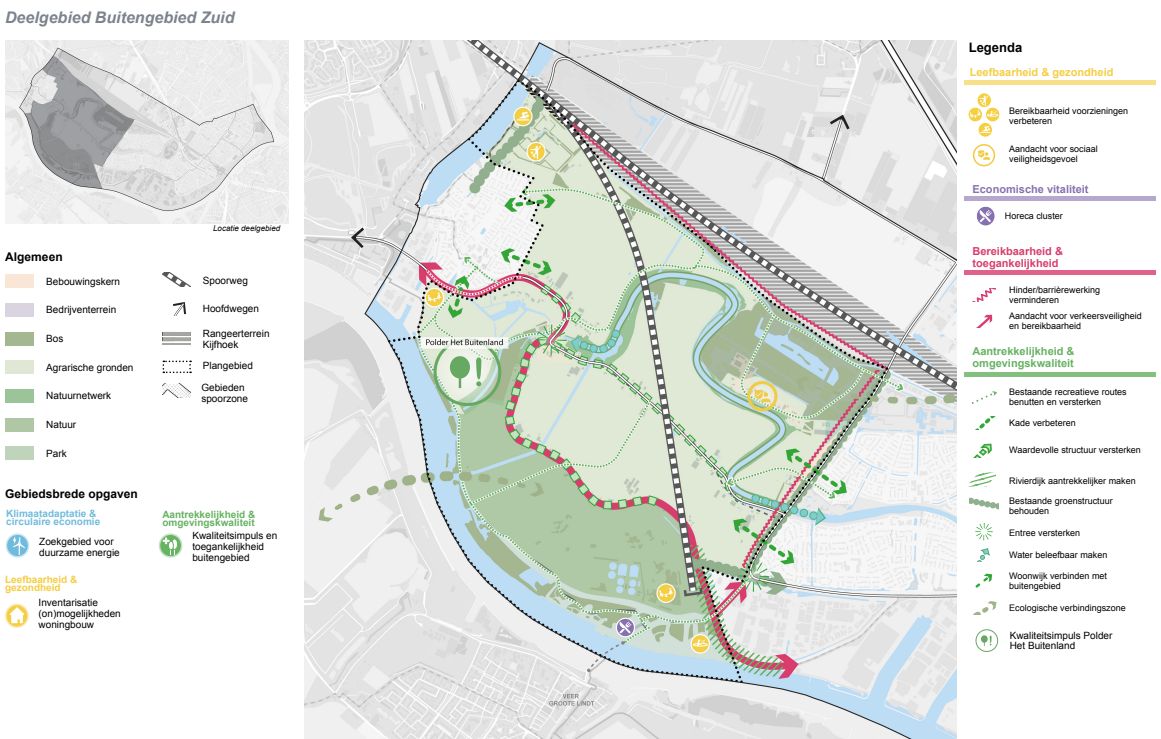
<style>
.page{position:relative;width:1161px;height:739px;background:#fff}
.page>*{position:absolute;margin:0;border:0;box-sizing:border-box;transform-origin:0 0}
.t1{font:italic 700 16px "Arial";color:#7b838d}
.t2{font:700 13px "Arial";color:#000}
.t3{font:700 12px "Arial";color:#000}
.t4{font:700 11px/12px "Arial";color:#66b262}
.t5{font:700 11px/12px "Arial";color:#d83d6d}
.t6{font:700 11px "Arial";color:#f4ce43}
.t7{font:700 11px "Arial";color:#8871b1}
.t8{font:10px/11px "Arial";color:#000}
.t9{font:700 10px/8px "Arial";color:#66b262}
.t10{font:700 10px/8px "Arial";color:#71bbdc}
.t11{font:700 10px/8px "Arial";color:#f4ce43}
.t12{font:9px/10px "Arial";color:#000}
.t13{font:italic 8px "Arial";color:#000}
</style>
<div class="page">
<img style="left:305px;top:40px;width:652px;height:698px">
<svg style="left:160px;top:534px;width:22px;height:22px"></svg>
<div style="left:159px;top:533px;width:23px;height:24px;border:2px solid #c4e3c2;border-radius:50%"></div>
<div style="left:172px;top:538px;width:6px;height:11px;background:#fff;border-radius:50%"></div>
<div style="left:171px;top:538px;width:7px;height:11px;border:1px solid #66b361;border-radius:50%"></div>
<svg style="left:163px;top:537px;width:12px;height:17px"></svg>
<div style="left:6px;top:534px;width:23px;height:22px;background:#70badb;border-radius:50%"></div>
<div style="left:6px;top:533px;width:23px;height:24px;border:2px solid #c9e6f2;border-radius:50%"></div>
<svg style="left:13px;top:536px;width:12px;height:18px"></svg>
<svg style="left:6px;top:604px;width:22px;height:22px"></svg>
<div style="left:5px;top:603px;width:24px;height:24px;border:2px solid #fae8b8;border-radius:50%"></div>
<svg style="left:8px;top:606px;width:17px;height:17px"></svg>
<svg style="left:970px;top:497px;width:28px;height:11px"></svg>
<svg style="left:975px;top:573px;width:18px;height:14px"></svg>
<svg style="left:974px;top:443px;width:18px;height:14px"></svg>
<svg style="left:973px;top:601px;width:23px;height:13px"></svg>
<svg style="left:975px;top:523px;width:18px;height:17px"></svg>
<svg style="left:969px;top:471px;width:27px;height:15px"></svg>
<svg style="left:976px;top:416px;width:20px;height:13px"></svg>
<svg style="left:971px;top:391px;width:26px;height:12px"></svg>
<svg style="left:977px;top:314px;width:16px;height:13px"></svg>
<svg style="left:972px;top:288px;width:24px;height:14px"></svg>
<svg style="left:977px;top:93px;width:14px;height:15px"></svg>
<div style="left:977px;top:92px;width:15px;height:16px;border:1px solid #fff;border-radius:50%"></div>
<svg style="left:978px;top:122px;width:15px;height:15px"></svg>
<div style="left:978px;top:122px;width:15px;height:16px;border:1px solid #fff;border-radius:50%"></div>
<svg style="left:980px;top:126px;width:10px;height:7px"></svg>
<svg style="left:968px;top:107px;width:15px;height:15px"></svg>
<div style="left:968px;top:107px;width:15px;height:15px;border:1px solid #fff;border-radius:50%"></div>
<div style="left:985px;top:107px;width:15px;height:15px;background:#f5cf42;border-radius:50%"></div>
<div style="left:985px;top:107px;width:15px;height:15px;border:1px solid #fff;border-radius:50%"></div>
<svg style="left:970px;top:96px;width:29px;height:21px"></svg>
<div style="left:964px;top:80px;width:191px;height:5px;background:#f8e08a"></div>
<svg style="left:973px;top:144px;width:22px;height:22px"></svg>
<img style="left:5px;top:40px;width:284px;height:183px">
<div style="left:6px;top:274px;width:28px;height:14px;background:#fae6d6"></div>
<div style="left:6px;top:303px;width:28px;height:14px;background:#d9d4e0"></div>
<div style="left:6px;top:331px;width:28px;height:14px;background:#a3b891"></div>
<div style="left:6px;top:389px;width:28px;height:13px;background:#9cc499"></div>
<div style="left:6px;top:417px;width:28px;height:14px;background:#b0c7a6"></div>
<div style="left:6px;top:446px;width:28px;height:13px;background:#bfd4ba"></div>
<div style="left:6px;top:360px;width:28px;height:14px;background:#e0e7d5"></div>
<svg style="left:163px;top:272px;width:28px;height:14px"></svg>
<svg style="left:173px;top:302px;width:13px;height:13px"></svg>
<svg style="left:163px;top:332px;width:28px;height:12px"></svg>
<svg style="left:163px;top:360px;width:28px;height:13px"></svg>
<div style="left:964px;top:270px;width:191px;height:5px;background:#e06289"></div>
<div style="left:964px;top:371px;width:191px;height:5px;background:#83c080"></div>
<svg style="left:977px;top:548px;width:13px;height:13px"></svg>
<svg style="left:976px;top:206px;width:19px;height:20px"></svg>
<div style="left:976px;top:205px;width:20px;height:21px;border:1px solid #fff;border-radius:50%"></div>
<svg style="left:980px;top:210px;width:12px;height:12px"></svg>
<div style="left:964px;top:196px;width:191px;height:5px;background:#b5a7ce"></div>
<svg style="left:189px;top:390px;width:2px;height:7px"></svg>
<img style="left:162px;top:383px;width:27px;height:14px">
<svg style="left:975px;top:629px;width:23px;height:22px"></svg>
<h1 class="t1" style="left:5px;top:7px;width:231px">Deelgebied Buitengebied Zuid</h1>
<h3 class="t3" style="left:5px;top:249px;width:59px">Algemeen</h3>
<p class="t8" style="left:46px;top:275px;width:75px">Bebouwingskern</p>
<p class="t8" style="left:46px;top:304px;width:72px">Bedrijventerrein</p>
<p class="t8" style="left:46px;top:333px;width:19px">Bos</p>
<p class="t8" style="left:46px;top:361px;width:89px">Agrarische gronden</p>
<p class="t8" style="left:46px;top:390px;width:67px">Natuurnetwerk</p>
<p class="t8" style="left:46px;top:419px;width:32px">Natuur</p>
<p class="t8" style="left:46px;top:447px;width:22px">Park</p>
<h3 class="t3" style="left:5px;top:485px;width:134px">Gebiedsbrede opgaven</h3>
<p class="t10" style="left:6px;top:509px;width:95px">Klimaatadaptatie &amp; circulaire economie</p>
<p class="t8" style="left:39px;top:536px;width:82px">Zoekgebied voor duurzame energie</p>
<p class="t11" style="left:5px;top:576px;width:74px">Leefbaarheid &amp; gezondheid</p>
<p class="t8" style="left:39px;top:596px;width:84px">Inventarisatie (on)mogelijkheden woningbouw</p>
<p class="t13" style="left:213px;top:223px;width:69px">Locatie deelgebied</p>
<p class="t8" style="left:203px;top:275px;width:47px">Spoorweg</p>
<p class="t8" style="left:203px;top:303px;width:58px">Hoofdwegen</p>
<p class="t8" style="left:203px;top:328px;width:68px">Rangeerterrein<br>Kijfhoek</p>
<p class="t8" style="left:203px;top:360px;width:52px">Plangebied</p>
<p class="t8" style="left:201px;top:381px;width:48px">Gebieden spoorzone</p>
<p class="t9" style="left:162px;top:510px;width:94px">Aantrekkelijkheid &amp; omgevingskwaliteit</p>
<p class="t8" style="left:192px;top:530px;width:87px">Kwaliteitsimpuls en toegankelijkheid buitengebied</p>
<h2 class="t2" style="left:969px;top:39px;width:55px">Legenda</h2>
<p class="t6" style="left:970px;top:64px;width:145px">Leefbaarheid &amp; gezondheid</p>
<p class="t12" style="left:1009px;top:106px;width:121px">Bereikbaarheid voorzieningen verbeteren</p>
<p class="t12" style="left:1009px;top:144px;width:90px">Aandacht voor sociaal veiligheidsgevoel</p>
<p class="t7" style="left:973px;top:181px;width:118px">Economische vitaliteit</p>
<p class="t12" style="left:1005px;top:211px;width:60px">Horeca cluster</p>
<p class="t5" style="left:973px;top:245px;width:92px">Bereikbaarheid &amp; toegankelijkheid</p>
<p class="t12" style="left:1009px;top:285px;width:93px">Hinder/barrièrewerking verminderen</p>
<p class="t12" style="left:1009px;top:310px;width:134px">Aandacht voor verkeersveiligheid en bereikbaarheid</p>
<p class="t4" style="left:973px;top:345px;width:104px">Aantrekkelijkheid &amp; omgevingskwaliteit</p>
<p class="t12" style="left:1009px;top:386px;width:119px">Bestaande recreatieve routes benutten en versterken</p>
<p class="t12" style="left:1009px;top:418px;width:68px">Kade verbeteren</p>
<p class="t12" style="left:1009px;top:445px;width:133px">Waardevolle structuur versterken</p>
<p class="t12" style="left:1009px;top:475px;width:128px">Rivierdijk aantrekkelijker maken</p>
<p class="t12" style="left:1009px;top:496px;width:105px">Bestaande groenstructuur behouden</p>
<p class="t12" style="left:1009px;top:527px;width:73px">Entree versterken</p>
<p class="t12" style="left:1009px;top:549px;width:100px">Water beleefbaar maken</p>
<p class="t12" style="left:1009px;top:570px;width:99px">Woonwijk verbinden met buitengebied</p>
<p class="t12" style="left:1009px;top:602px;width:118px">Ecologische verbindingszone</p>
<p class="t8" style="left:1010px;top:630px;width:104px;line-height:10px">Kwaliteitsimpuls Polder<br>Het Buitenland</p>
</div>
